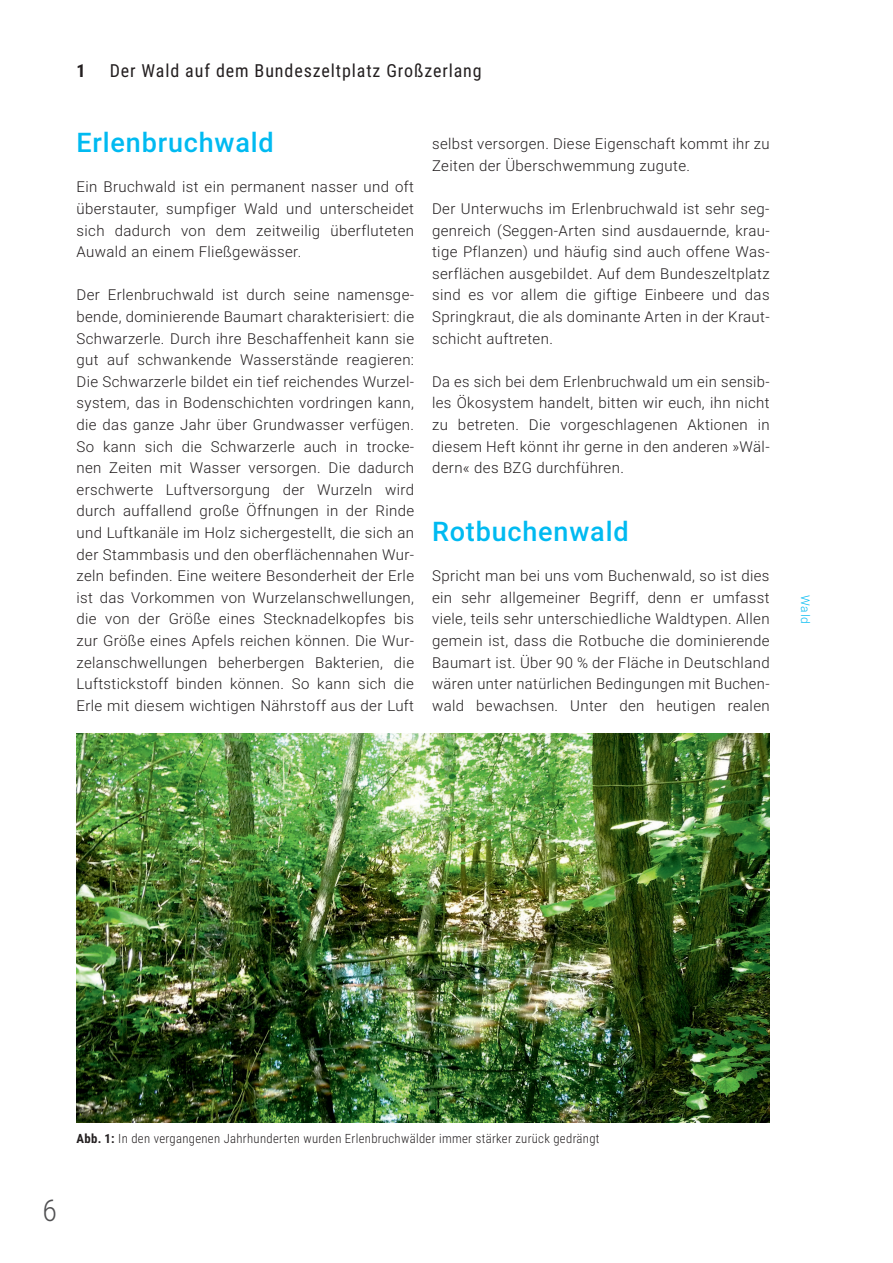
<style>
.page{position:relative;width:893px;height:1263px;background:#fff}
.page>*{position:absolute;margin:0;border:0;box-sizing:border-box;transform-origin:0 0}
.t1{font:300 30px "Roboto Condensed";color:#505052}
.t2{font:500 27px "Roboto";letter-spacing:.03em;color:#00baf1}
.t3{font:18px "Roboto Condensed";letter-spacing:.05em;color:#231f20}
.t4{font:300 15px/21.6px "Roboto";letter-spacing:.025em;color:#231f20;text-align:justify}
.t5{font:300 12.75px "Roboto Condensed";letter-spacing:.025em;color:#231f20}
.t6{font:300 12px "Roboto";color:#00baf1}
.s1{font-weight:700}
.s2{color:#fff}
</style>
<div class="page">
<img style="left:77px;top:734px;width:693px;height:388px">
<p class="t3" style="left:77px;top:58px;width:407px"><span class="s1">1</span> <span class="s2">—</span> Der Wald auf dem Bundeszeltplatz Großzerlang</p>
<h2 class="t2" style="left:77px;top:124px;width:199px">Erlenbruchwald</h2>
<p class="t4" style="left:77px;top:176px;width:339px">Ein Bruchwald ist ein permanent nasser und oft überstauter, sumpfiger Wald und unterscheidet sich dadurch von dem zeitweilig überfluteten Auwald an einem Fließgewässer.</p>
<p class="t4" style="left:77px;top:284px;width:339px">Der Erlenbruchwald ist durch seine namensge&shy;bende, dominierende Baumart charakterisiert: die Schwarzerle. Durch ihre Beschaffenheit kann sie gut auf schwankende Wasserstände reagieren:<br>Die Schwarzerle bildet ein tief reichendes Wurzel&shy;system, das in Bodenschichten vordringen kann, die das ganze Jahr über Grundwasser verfügen.<br>So kann sich die Schwarzerle auch in trocke&shy;nen Zeiten mit Wasser versorgen. Die dadurch erschwerte Luftversorgung der Wurzeln wird durch auffallend große Öffnungen in der Rinde und Luftkanäle im Holz sichergestellt, die sich an der Stammbasis und den oberflächennahen Wur&shy;zeln befinden. Eine weitere Besonderheit der Erle ist das Vorkommen von Wurzelanschwellungen, die von der Größe eines Stecknadelkopfes bis zur Größe eines Apfels reichen können. Die Wur&shy;zelanschwellungen beherbergen Bakterien, die Luftstickstoff binden können. So kann sich die Erle mit diesem wichtigen Nährstoff aus der Luft</p>
<p class="t4" style="left:432px;top:132px;width:339px">selbst versorgen. Diese Eigenschaft kommt ihr zu<br>Zeiten der Überschwemmung zugute.</p>
<p class="t4" style="left:432px;top:197px;width:339px">Der Unterwuchs im Erlenbruchwald ist sehr seg&shy;genreich (Seggen-Arten sind ausdauernde, krau&shy;tige Pflanzen) und häufig sind auch offene Was&shy;serflächen ausgebildet. Auf dem Bundeszeltplatz sind es vor allem die giftige Einbeere und das Springkraut, die als dominante Arten in der Kraut&shy;schicht auftreten.</p>
<p class="t4" style="left:432px;top:370px;width:339px">Da es sich bei dem Erlenbruchwald um ein sensib&shy;les Ökosystem handelt, bitten wir euch, ihn nicht zu betreten. Die vorgeschlagenen Aktionen in diesem Heft könnt ihr gerne in den anderen »Wäl&shy;dern« des BZG durchführen.</p>
<h2 class="t2" style="left:432px;top:512px;width:198px">Rotbuchenwald</h2>
<p class="t4" style="left:432px;top:564px;width:339px">Spricht man bei uns vom Buchenwald, so ist dies ein sehr allgemeiner Begriff, denn er umfasst viele, teils sehr unterschiedliche Waldtypen. Allen gemein ist, dass die Rotbuche die dominierende Baumart ist. Über 90 % der Fläche in Deutschland wären unter natürlichen Bedingungen mit Buchen&shy;wald bewachsen. Unter den heutigen realen</p>
<p class="t6" style="left:814px;top:595px;width:30px;rotate:90deg">Wald</p>
<p class="t5" style="left:77px;top:1129px;width:524px"><span class="s1">Abb. 1:</span> In den vergangenen Jahrhunderten wurden Erlenbruchwälder immer stärker zurück gedrängt</p>
<h1 class="t1" style="left:43px;top:1189px;width:16px">6</h1>
</div>
